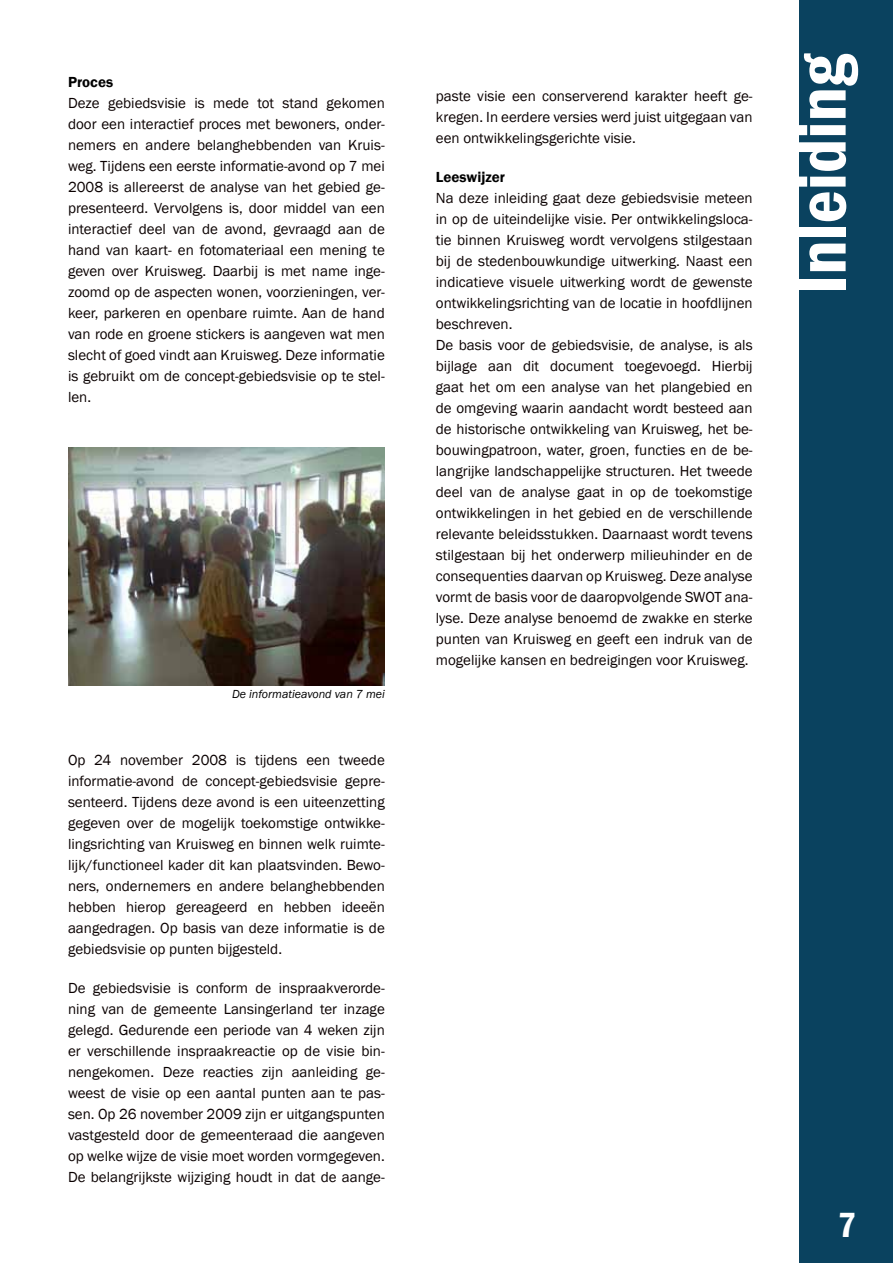
<style>
.page{position:relative;width:893px;height:1263px;background:#fff}
.page>*{position:absolute;margin:0;border:0;box-sizing:border-box;transform-origin:0 0}
.t1{font:600 condensed 72px "Franklin Gothic";color:#fff}
.t2{font:600 condensed 36px "Franklin Gothic";color:#fff}
.t3{font:15px/21px "Franklin Gothic";color:#0a0000;text-align:justify}
.t4{font:600 15px "Franklin Gothic";color:#000}
.t5{font:italic 12px "Franklin Gothic";color:#000}
</style>
<div class="page">
<div style="left:799px;top:0;width:94px;height:1263px;background:#0a425f"></div>
<img style="left:68px;top:448px;width:317px;height:237px">
<p class="t4" style="left:68px;top:73px;width:47px">Proces</p>
<p class="t3" style="left:68px;top:93px;width:318px">Deze gebiedsvisie is mede tot stand gekomen door een interactief proces met bewoners, onder&shy;nemers en andere belanghebbenden van Kruis&shy;weg. Tijdens een eerste informatie-avond op 7 mei 2008 is allereerst de analyse van het gebied ge&shy;presenteerd. Vervolgens is, door middel van een interactief deel van de avond, gevraagd aan de hand van kaart- en fotomateriaal een mening te geven over Kruisweg. Daarbij is met name inge&shy;zoomd op de aspecten wonen, voorzieningen, ver&shy;keer, parkeren en openbare ruimte. Aan de hand van rode en groene stickers is aangeven wat men slecht of goed vindt aan Kruisweg. Deze informatie is gebruikt om de concept-gebiedsvisie op te stel&shy;len.</p>
<p class="t5" style="left:232px;top:686px;width:154px">De informatieavond van 7 mei</p>
<p class="t3" style="left:68px;top:749px;width:318px">Op 24 november 2008 is tijdens een tweede informatie-avond de concept-gebiedsvisie gepre&shy;senteerd. Tijdens deze avond is een uiteenzetting gegeven over de mogelijk toekomstige ontwikke&shy;lingsrichting van Kruisweg en binnen welk ruimte&shy;lijk/functioneel kader dit kan plaatsvinden. Bewo&shy;ners, ondernemers en andere belanghebbenden hebben hierop gereageerd en hebben ideeën aangedragen. Op basis van deze informatie is de gebiedsvisie op punten bijgesteld.</p>
<p class="t3" style="left:68px;top:977px;width:318px">De gebiedsvisie is conform de inspraakverorde&shy;ning van de gemeente Lansingerland ter inzage gelegd. Gedurende een periode van 4 weken zijn er verschillende inspraakreactie op de visie bin&shy;nengekomen. Deze reacties zijn aanleiding ge&shy;weest de visie op een aantal punten aan te pas&shy;sen. Op 26 november 2009 zijn er uitgangspunten vastgesteld door de gemeenteraad die aangeven op welke wijze de visie moet worden vormgegeven.<br>De belangrijkste wijziging houdt in dat de aange-</p>
<p class="t3" style="left:436px;top:86px;width:318px">paste visie een conserverend karakter heeft ge&shy;kregen. In eerdere versies werd juist uitgegaan van een ontwikkelingsgerichte visie.</p>
<p class="t4" style="left:436px;top:168px;width:71px">Leeswijzer</p>
<p class="t3" style="left:436px;top:188px;width:318px;text-align:left">Na deze inleiding gaat deze gebiedsvisie meteen in op de uiteindelijke visie. Per ontwikkelingsloca&shy;tie binnen Kruisweg wordt vervolgens stilgestaan bij de stedenbouwkundige uitwerking. Naast een indicatieve visuele uitwerking wordt de gewenste ontwikkelingsrichting van de locatie in hoofdlijnen beschreven.<br>De basis voor de gebiedsvisie, de analyse, is als bijlage aan dit document toegevoegd. Hierbij gaat het om een analyse van het plangebied en de omgeving waarin aandacht wordt besteed aan de historische ontwikkeling van Kruisweg, het be&shy;bouwingpatroon, water, groen, functies en de be&shy;langrijke landschappelijke structuren. Het tweede deel van de analyse gaat in op de toekomstige ontwikkelingen in het gebied en de verschillende relevante beleidsstukken. Daarnaast wordt tevens stilgestaan bij het onderwerp milieuhinder en de consequenties daarvan op Kruisweg. Deze analyse vormt de basis voor de daaropvolgende SWOT ana&shy;lyse. Deze analyse benoemd de zwakke en sterke punten van Kruisweg en geeft een indruk van de mogelijke kansen en bedreigingen voor Kruisweg.</p>
<h1 class="t1" style="left:773px;top:294px;width:242px;rotate:-90deg">Inleiding</h1>
<h2 class="t2" style="left:838px;top:1201px;width:20px">7</h2>
</div>
